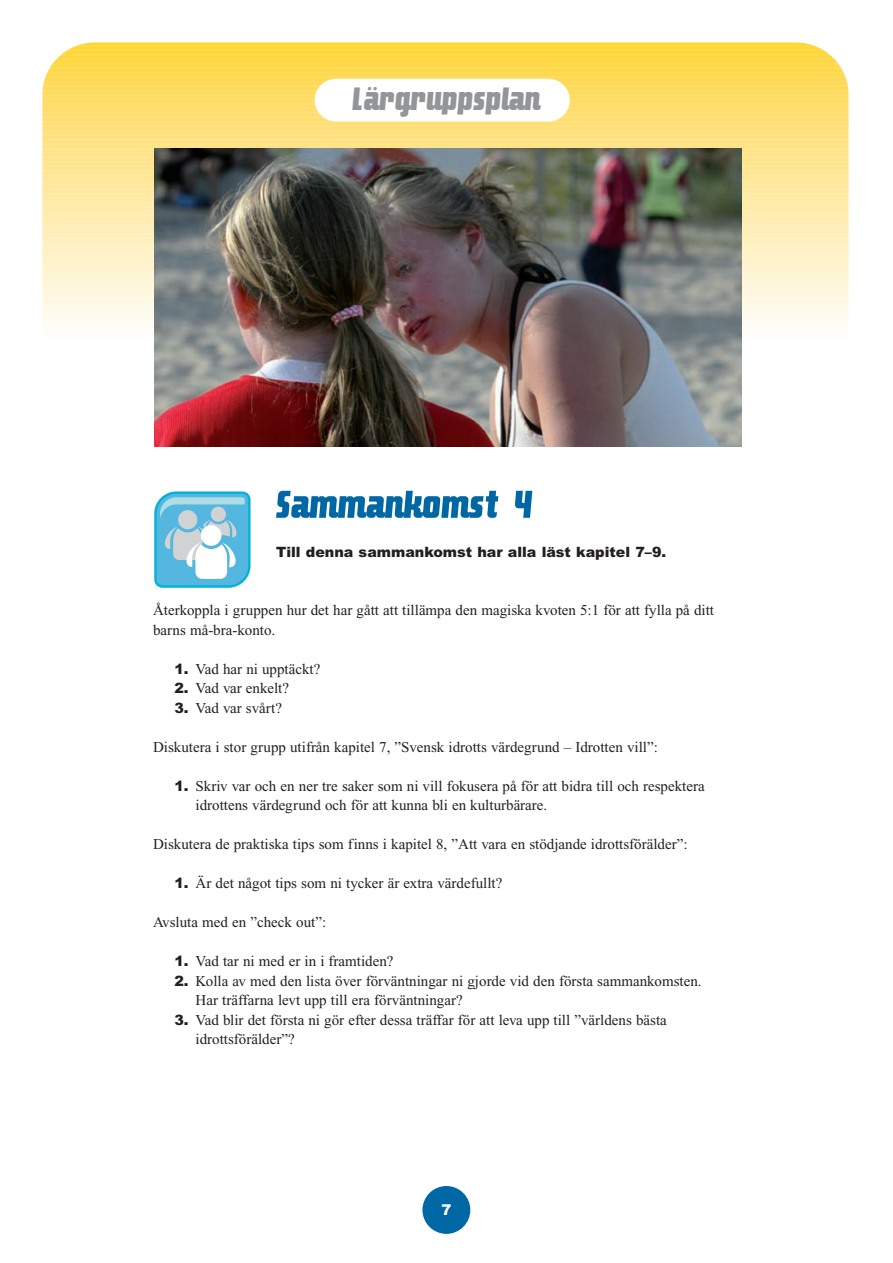
<style>
.page{position:relative;width:893px;height:1263px;background:#fff}
.page>*{position:absolute;margin:0;border:0;box-sizing:border-box;transform-origin:0 0}
.t1{font:italic 54px "Makimango";color:#0067a5}
.t2{font:italic 45px "Makimango";color:#939598}
.t3{font:15px/19.5px "Times";color:#231f20}
.t4{font:900 15px "Arial";color:#fff}
.t5{font:900 14.25px "Arial";color:#231f20}
.s1{font-family:"Arial";font-weight:900;font-size:14.25px}
</style>
<div class="page">
<svg style="left:42px;top:42px;width:807px;height:528px"></svg>
<div style="left:422px;top:1186px;width:48px;height:48px;background:#0067a5;border-radius:50%"></div>
<div style="left:315px;top:79px;width:255px;height:43px;background:#fff;border-radius:21px"></div>
<svg style="left:154px;top:491px;width:96px;height:97px"></svg>
<img style="left:155px;top:149px;width:586px;height:297px">
<h2 class="t2" style="left:353px;top:68px;width:189px">Lärgruppsplan</h2>
<h1 class="t1" style="left:276px;top:468px;width:258px">Sammankomst 4</h1>
<p class="t5" style="left:276px;top:543px;width:392px">Till denna sammankomst har alla läst kapitel 7–9.</p>
<p class="t3" style="left:153px;top:602px;width:562px">Återkoppla i gruppen hur det har gått att tillämpa den magiska kvoten 5:1 för att fylla på ditt barns må-bra-konto.</p>
<p class="t3" style="left:174px;top:660px;width:148px"><span class="s1">1.</span> Vad har ni upptäckt?</p>
<p class="t3" style="left:174px;top:680px;width:116px"><span class="s1">2.</span> Vad var enkelt?</p>
<p class="t3" style="left:174px;top:699px;width:109px"><span class="s1">3.</span> Vad var svårt?</p>
<p class="t3" style="left:153px;top:738px;width:506px">Diskutera i stor grupp utifrån kapitel 7, ”Svensk idrotts värdegrund – Idrotten vill”:</p>
<p class="t3" style="left:196px;top:777px;width:511px;text-indent:-21px"><span class="s1">1.</span> Skriv var och en ner tre saker som ni vill fokusera på för att bidra till och respektera idrottens värdegrund och för att kunna bli en kulturbärare.</p>
<p class="t3" style="left:153px;top:836px;width:536px">Diskutera de praktiska tips som finns i kapitel 8, ”Att vara en stödjande idrottsförälder”:</p>
<p class="t3" style="left:174px;top:875px;width:329px"><span class="s1">1.</span> Är det något tips som ni tycker är extra värdefullt?</p>
<p class="t3" style="left:153px;top:914px;width:175px">Avsluta med en ”check out”:</p>
<p class="t3" style="left:174px;top:953px;width:221px"><span class="s1">1.</span> Vad tar ni med er in i framtiden?</p>
<p class="t3" style="left:196px;top:972px;width:508px;text-indent:-21px"><span class="s1">2.</span> Kolla av med den lista över förväntningar ni gjorde vid den första sammankomsten.<br>Har träffarna levt upp till era förväntningar?</p>
<p class="t3" style="left:196px;top:1011px;width:473px;text-indent:-21px"><span class="s1">3.</span> Vad blir det första ni gör efter dessa träffar för att leva upp till ”världens bästa idrottsförälder”?</p>
<p class="t4" style="left:441px;top:1201px;width:12px">7</p>
</div>
